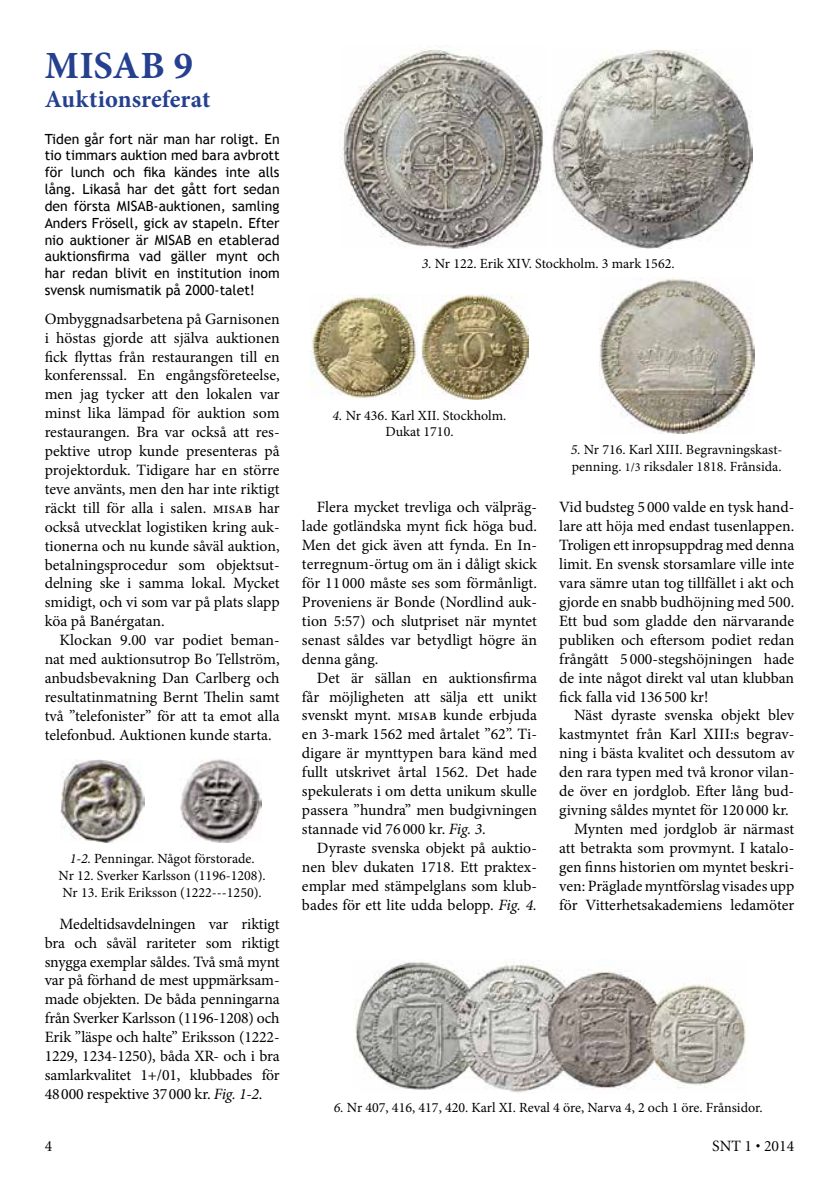
<style>
.page{position:relative;width:839px;height:1186px;background:#fff}
.page>*{position:absolute;margin:0;border:0;box-sizing:border-box;transform-origin:0 0}
.t1{font:700 38.5px "Minion Pro";color:#25408f}
.t2{font:700 24.5px "Minion Pro";color:#25408f}
.t3{font:15.75px/18.9px "Minion Pro";letter-spacing:-.005em;color:#000;text-align:justify}
.t4{font:15.75px "Minion";color:#000}
.t5{font:14px/16.8px "Trebuchet MS";color:#000;text-align:justify}
.t6{font:14px/16.8px "Minion Pro";color:#000;text-align:center}
.s1{font-style:italic}
.s2{font-size:12.25px}
</style>
<div class="page">
<img style="left:61px;top:759px;width:84px;height:83px">
<img style="left:180px;top:758px;width:81px;height:84px">
<img style="left:341px;top:46px;width:203px;height:202px">
<img style="left:551px;top:50px;width:201px;height:198px">
<img style="left:310px;top:295px;width:107px;height:104px">
<img style="left:422px;top:295px;width:106px;height:104px">
<img style="left:599px;top:277px;width:155px;height:157px">
<img style="left:353px;top:959px;width:393px;height:134px">
<h1 class="t1" style="left:45px;top:38px;width:150px">MISAB 9</h1>
<h2 class="t2" style="left:45px;top:82px;width:167px">Auktionsreferat</h2>
<p class="t5" style="left:45px;top:130px;width:236px">Tiden går fort när man har roligt. En tio timmars auktion med bara avbrott för lunch och fika kändes inte alls lång. Likaså har det gått fort sedan den första MISAB-auktionen, samling Anders Frösell, gick av stapeln. Efter nio auktioner är MISAB en etablerad auktionsfirma vad gäller mynt och har redan blivit en institution inom svensk numismatik på 2000-talet!</p>
<p class="t3" style="left:45px;top:309px;width:236px">Ombyggnadsarbetena på Garnisonen i höstas gjorde att själva auktionen fick flyttas från restaurangen till en konferenssal. En engångsföreteelse, men jag tycker att den lokalen var minst lika lämpad för auktion som restaurangen. Bra var också att res&shy;pektive utrop kunde presenteras på projektorduk. Tidigare har en större teve använts, men den har inte riktigt räckt till för alla i salen. misab har också utvecklat logistiken kring auk&shy;tionerna och nu kunde såväl auktion, betalningsprocedur som objektsut&shy;delning ske i samma lokal. Mycket smidigt, och vi som var på plats slapp köa på Banérgatan.</p>
<p class="t3" style="left:45px;top:631px;width:236px;text-indent:15px">Klockan 9.00 var podiet beman&shy;nat med auktionsutrop Bo Tellström, anbudsbevakning Dan Carlberg och resultatinmatning Bernt Thelin samt två ”telefonister” för att ta emot alla telefonbud. Auktionen kunde starta.</p>
<p class="t6" style="left:59px;top:850px;width:208px"><span class="s1">1-2.</span> Penningar. Något förstorade.<br>Nr 12. Sverker Karlsson (1196-1208).<br>Nr 13. Erik Eriksson (1222---1250).</p>
<p class="t3" style="left:45px;top:914px;width:236px;text-indent:15px">Medeltidsavdelningen var riktigt bra och såväl rariteter som riktigt snygga exemplar såldes. Två små mynt var på förhand de mest uppmärksam&shy;made objekten. De båda penningarna från Sverker Karlsson (1196-1208) och Erik ”läspe och halte” Eriksson (1222- 1229, 1234-1250), båda XR- och i bra samlarkvalitet 1+/01, klubbades för 48000 respektive 37000 kr. <span class="s1">Fig. 1-2</span>.</p>
<p class="t6" style="left:421px;top:255px;width:254px"><span class="s1">3.</span> Nr 122. Erik XIV. Stockholm. 3 mark 1562.</p>
<p class="t6" style="left:332px;top:407px;width:175px"><span class="s1">4.</span> Nr 436. Karl XII. Stockholm.<br>Dukat 1710.</p>
<p class="t3" style="left:302px;top:498px;width:237px;text-indent:15px">Flera mycket trevliga och välpräg&shy;lade gotländska mynt fick höga bud.<br>Men det gick även att fynda. En In&shy;terregnum-örtug om än i dåligt skick för 11 000 måste ses som förmånligt.<br>Proveniens är Bonde (Nordlind auk&shy;tion 5:57) och slutpriset när myntet senast såldes var betydligt högre än denna gång.</p>
<p class="t3" style="left:302px;top:668px;width:236px;text-indent:15px">Det är sällan en auktionsfirma får möjligheten att sälja ett unikt svenskt mynt. misab kunde erbjuda en 3-mark 1562 med årtalet ”62”. Ti&shy;digare är mynttypen bara känd med fullt utskrivet årtal 1562. Det hade spekulerats i om detta unikum skulle passera ”hundra” men budgivningen stannade vid 76 000 kr. <span class="s1">Fig. 3.</span></p>
<p class="t3" style="left:302px;top:838px;width:236px;text-indent:15px">Dyraste svenska objekt på auktio&shy;nen blev dukaten 1718. Ett praktex&shy;emplar med stämpelglans som klub&shy;bades för ett lite udda belopp. <span class="s1">Fig. 4.</span></p>
<p class="t6" style="left:570px;top:441px;width:213px;text-align:left"><span class="s1">5.</span> Nr 716. Karl XIII. Begravningskast&shy;penning. <span class="s2">1/3</span> riksdaler 1818. Frånsida.</p>
<p class="t3" style="left:559px;top:498px;width:236px">Vid budsteg 5 000 valde en tysk hand&shy;lare att höja med endast tusenlappen.<br>Troligen ett inropsuppdrag med denna limit. En svensk storsamlare ville inte vara sämre utan tog tillfället i akt och gjorde en snabb budhöjning med 500.<br>Ett bud som gladde den närvarande publiken och eftersom podiet redan frångått 5 000-stegshöjningen hade de inte något direkt val utan klubban fick falla vid 136 500 kr!</p>
<p class="t3" style="left:574px;top:706px;width:222px">Näst dyraste svenska objekt blev</p>
<p class="t3" style="left:559px;top:725px;width:236px">kastmyntet från Karl XIII:s begrav-</p>
<p class="t3" style="left:559px;top:744px;width:237px">ning i bästa kvalitet och dessutom av</p>
<p class="t3" style="left:559px;top:763px;width:236px">den rara typen med två kronor vilan-</p>
<p class="t3" style="left:559px;top:781px;width:236px">de över en jordglob. Efter lång bud-</p>
<p class="t3" style="left:559px;top:800px;width:231px">givning såldes myntet för 120 000 kr.</p>
<p class="t3" style="left:574px;top:819px;width:221px">Mynten med jordglob är närmast</p>
<p class="t3" style="left:559px;top:838px;width:236px">att betrakta som provmynt. I katalo-</p>
<p class="t3" style="left:559px;top:857px;width:236px">gen finns historien om myntet beskri-</p>
<p class="t3" style="left:559px;top:876px;width:236px">ven: Präglade myntförslag visades upp</p>
<p class="t3" style="left:559px;top:895px;width:236px">för Vitterhetsakademiens ledamöter</p>
<p class="t6" style="left:333px;top:1098px;width:430px"><span class="s1">6.</span> Nr 407, 416, 417, 420. Karl XI. Reval 4 öre, Narva 4, 2 och 1 öre. Frånsidor.</p>
<p class="t4" style="left:45px;top:1137px;width:9px">4</p>
<p class="t4" style="left:712px;top:1137px;width:84px">SNT 1 • 2014</p>
</div>
